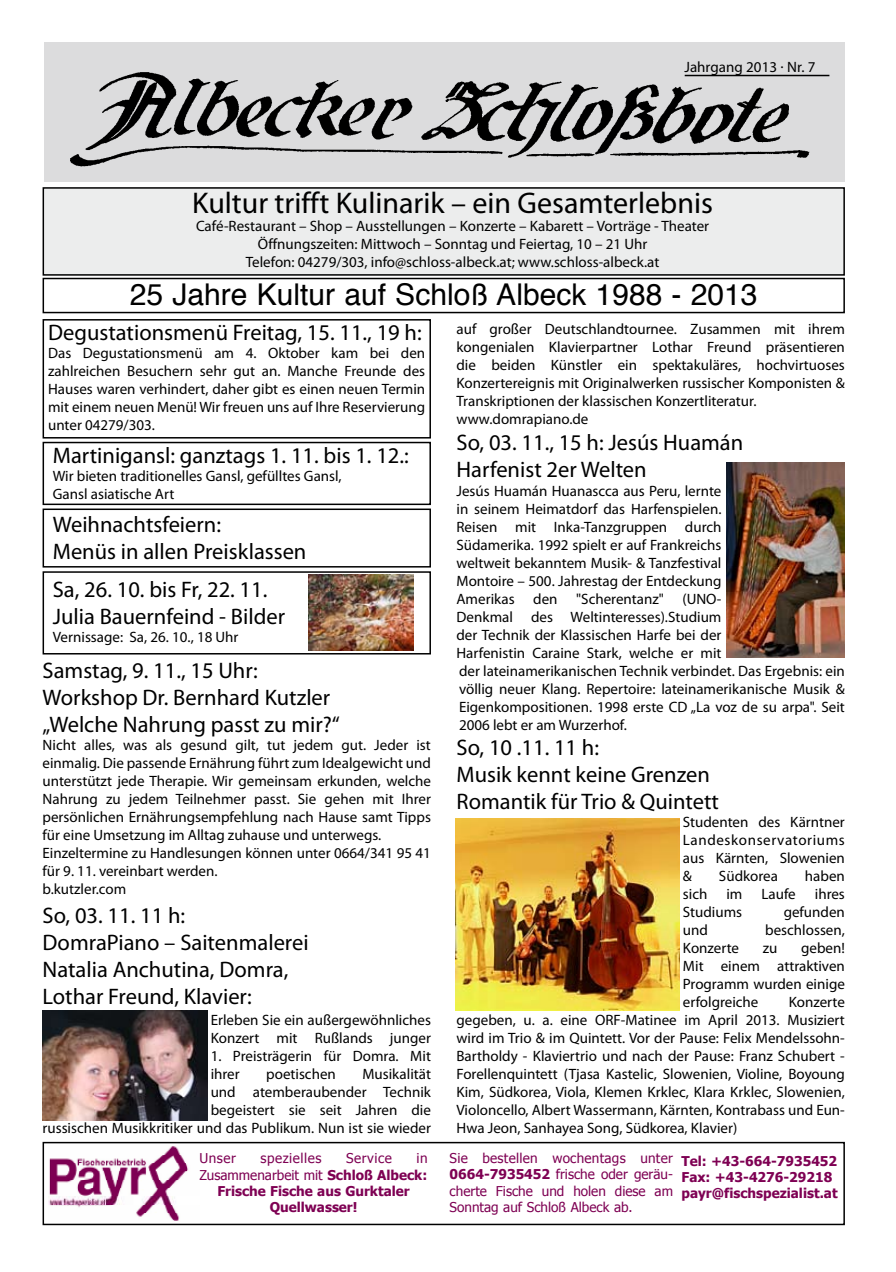
<style>
.page{position:relative;width:896px;height:1272px;background:#fff}
.page>*{position:absolute;margin:0;border:0;box-sizing:border-box;transform-origin:0 0}
.t1{font:30px "Myriad Pro";color:#000}
.t2{font:30px "Helvetica";color:#000}
.t3{font:22.5px/27px "Myriad Pro";color:#000}
.t4{font:15px/18px "Myriad Pro";color:#000}
.t5{font:13.5px/16.2px "Tahoma";color:#7e0053;text-align:justify}
.t6{font:700 13.5px/16.2px "Tahoma";color:#7e0053}
.t7{font:13.5px "Tahoma";letter-spacing:.04em;color:#7e0053}
.s1{font-weight:700}
</style>
<div class="page">
<div style="left:43px;top:319px;width:388px;height:119px;border:2px solid #000"></div>
<div style="left:43px;top:188px;width:800px;height:87px;background:#eceded"></div>
<div style="left:43px;top:187px;width:801px;height:89px;border:2px solid #000"></div>
<div style="left:44px;top:42px;width:800px;height:139px;background:#dcdcdd"></div>
<hr style="left:684px;top:75px;width:145px;height:1px;background:#000">
<img style="left:70px;top:72px;width:748px;height:95px">
<div style="left:43px;top:1141px;width:801px;height:84px;border:2px solid #000"></div>
<img style="left:49px;top:1146px;width:140px;height:75px">
<div style="left:43px;top:278px;width:801px;height:35px;border:2px solid #000"></div>
<div style="left:43px;top:442px;width:388px;height:63px;border:2px solid #000"></div>
<div style="left:43px;top:508px;width:388px;height:59px;border:2px solid #000"></div>
<img style="left:309px;top:574px;width:104px;height:77px">
<div style="left:43px;top:571px;width:388px;height:83px;border:2px solid #000"></div>
<img style="left:43px;top:1010px;width:164px;height:110px">
<img style="left:726px;top:463px;width:118px;height:194px">
<img style="left:455px;top:819px;width:224px;height:191px">
<p class="t4" style="left:684px;top:58px;width:133px">Jahrgang 2013 . Nr. 7</p>
<h1 class="t1" style="left:192px;top:185px;width:522px">Kultur trifft Kulinarik – ein Gesamterlebnis</h1>
<p class="t4" style="left:196px;top:217px;width:514px;text-align:center">Café-Restaurant – Shop – Ausstellungen – Konzerte – Kabarett – Vorträge - Theater<br>Öffnungszeiten: Mittwoch – Sonntag und Feiertag, 10 – 21 Uhr<br>Telefon: 04279/303, info@schloss-albeck.at; www.schloss-albeck.at</p>
<h1 class="t2" style="left:130px;top:271px;width:629px">25 Jahre Kultur auf Schloß Albeck 1988 - 2013</h1>
<h2 class="t3" style="left:48px;top:319px;width:375px">Degustationsmenü Freitag, 15. 11., 19 h:</h2>
<p class="t4" style="left:48px;top:344px;width:378px;text-align:justify">Das Degustationsmenü am 4. Oktober kam bei den zahlreichen Besuchern sehr gut an. Manche Freunde des Hauses waren verhindert, daher gibt es einen neuen Termin mit einem neuen Menü! Wir freuen uns auf Ihre Reservierung unter 04279/303.</p>
<h2 class="t3" style="left:53px;top:441px;width:357px">Martinigansl: ganztags 1. 11. bis 1. 12.:</h2>
<p class="t4" style="left:53px;top:467px;width:290px">Wir bieten traditionelles Gansl, gefülltes Gansl,<br>Gansl asiatische Art</p>
<h2 class="t3" style="left:53px;top:511px;width:255px">Weihnachtsfeiern:<br>Menüs in allen Preisklassen</h2>
<h2 class="t3" style="left:53px;top:576px;width:234px">Sa, 26. 10. bis Fr, 22. 11.<br>Julia Bauernfeind - Bilder</h2>
<p class="t4" style="left:53px;top:628px;width:187px">Vernissage: Sa, 26. 10., 18 Uhr</p>
<h2 class="t3" style="left:43px;top:656px;width:299px">Samstag, 9. 11., 15 Uhr:<br>Workshop Dr. Bernhard Kutzler „Welche Nahrung passt zu mir?“</h2>
<p class="t4" style="left:43px;top:736px;width:390px">Nicht alles, was als gesund gilt, tut jedem gut. Jeder ist einmalig. Die passende Ernährung führt zum Idealgewicht und unterstützt jede Therapie. Wir gemeinsam erkunden, welche Nahrung zu jedem Teilnehmer passt. Sie gehen mit Ihrer persönlichen Ernährungsempfehlung nach Hause samt Tipps für eine Umsetzung im Alltag zuhause und unterwegs.<br>Einzeltermine zu Handlesungen können unter 0664/341 95 41 für 9. 11. vereinbart werden.<br>b.kutzler.com</p>
<h2 class="t3" style="left:43px;top:901px;width:267px">So, 03. 11. 11 h:<br>DomraPiano – Saitenmalerei<br>Natalia Anchutina, Domra,<br>Lothar Freund, Klavier:</h2>
<p class="t4" style="left:210px;top:1010px;width:222px">Erleben Sie ein außergewöhnliches<br>Konzert mit Rußlands junger</p>
<p class="t4" style="left:210px;top:1046px;width:222px">1. Preisträgerin für Domra. Mit ihrer</p>
<p class="t4" style="left:43px;top:1064px;width:390px;text-align:right">Musikalität<br>und atemberaubender Technik<br>begeistert sie seit Jahren die<br>russischen Musikkritiker und das Publikum. Nun ist sie wieder</p>
<p class="t4" style="left:266px;top:1064px;width:71px">poetischen</p>
<p class="t5" style="left:199px;top:1149px;width:38px">Unser</p>
<p class="t7" style="left:260px;top:1149px;width:62px">spezielles</p>
<p class="t7" style="left:346px;top:1149px;width:47px">Service</p>
<p class="t5" style="left:416px;top:1149px;width:13px">in</p>
<p class="t5" style="left:199px;top:1165px;width:229px">Zusammenarbeit mit <span class="s1">Schloß Albeck:</span></p>
<p class="t6" style="left:217px;top:1181px;width:194px">Frische Fische aus Gurktaler</p>
<p class="t6" style="left:269px;top:1197px;width:89px">Quellwasser!</p>
<p class="t4" style="left:456px;top:320px;width:390px">auf großer Deutschlandtournee. Zusammen mit ihrem kongenialen Klavierpartner Lothar Freund präsentieren die beiden Künstler ein spektakuläres, hochvirtuoses Konzertereignis mit Originalwerken russischer Komponisten &amp; Transkriptionen der klassischen Konzertliteratur. www.domrapiano.de</p>
<h2 class="t3" style="left:456px;top:428px;width:288px">So, 03. 11., 15 h: Jesús Huamán<br>Harfenist 2er Welten</h2>
<p class="t4" style="left:456px;top:482px;width:390px">Jesús Huamán Huanascca aus Peru, lernte<br>in seinem Heimatdorf das Harfenspielen.<br>Reisen mit Inka-Tanzgruppen durch<br>Südamerika. 1992 spielt er auf Frankreichs<br>weltweit bekanntem Musik- &amp; Tanzfestival<br>Montoire – 500. Jahrestag der Entdeckung<br>Amerikas den "Scherentanz" (UNO-<br>Denkmal des Weltinteresses).Studium<br>der Technik der Klassischen Harfe bei der<br>Harfenistin Caraine Stark, welche er mit<br>der lateinamerikanischen Technik verbindet. Das Ergebnis: ein völlig neuer Klang. Repertoire: lateinamerikanische Musik &amp; Eigenkompositionen. 1998 erste CD „La voz de su arpa". Seit 2006 lebt er am Wurzerhof.</p>
<h2 class="t3" style="left:456px;top:733px;width:264px">So, 10 .11. 11 h:<br>Musik kennt keine Grenzen<br>Romantik für Trio &amp; Quintett</h2>
<p class="t4" style="left:682px;top:813px;width:163px;text-align:justify">Studenten des Kärntner Landeskonservatoriums aus Kärnten, Slowenien &amp;</p>
<p class="t4" style="left:718px;top:867px;width:60px">Südkorea</p>
<p class="t4" style="left:804px;top:867px;width:41px">haben</p>
<p class="t4" style="left:682px;top:885px;width:26px">sich</p>
<p class="t4" style="left:726px;top:885px;width:18px">im</p>
<p class="t4" style="left:761px;top:885px;width:36px">Laufe</p>
<p class="t4" style="left:814px;top:885px;width:32px">ihres</p>
<p class="t4" style="left:682px;top:903px;width:61px">Studiums</p>
<p class="t4" style="left:783px;top:903px;width:63px">gefunden</p>
<p class="t4" style="left:682px;top:921px;width:27px">und</p>
<p class="t4" style="left:764px;top:921px;width:81px">beschlossen,</p>
<p class="t4" style="left:682px;top:939px;width:58px">Konzerte</p>
<p class="t4" style="left:762px;top:939px;width:16px">zu</p>
<p class="t4" style="left:682px;top:939px;width:163px;text-align:justify;text-indent:118px">geben!<br>Mit einem attraktiven Programm wurden einige erfolgreiche</p>
<p class="t4" style="left:456px;top:993px;width:389px;text-align:justify;text-indent:332px">Konzerte gegeben, u. a. eine ORF-Matinee im April 2013. Musiziert wird im Trio &amp; im Quintett. Vor der Pause: Felix Mendelssohn-Bartholdy - Klaviertrio und nach der Pause: Franz Schubert - Forellenquintett (Tjasa Kastelic, Slowenien, Violine, Boyoung Kim, Südkorea, Viola, Klemen Krklec, Klara Krklec, Slowenien, Violoncello, Albert Wassermann, Kärnten, Kontrabass und Eun-Hwa Jeon, Sanhayea Song, Südkorea, Klavier)</p>
<p class="t5" style="left:449px;top:1149px;width:225px">Sie bestellen wochentags unter <span class="s1">0664-7935452</span> frische oder geräu&shy;cherte Fische und holen diese am Sonntag auf Schloß Albeck ab.</p>
<p class="t6" style="left:681px;top:1152px;width:157px">Tel: +43-664-7935452<br>Fax: +43-4276-29218 payr@fischspezialist.at</p>
</div>
